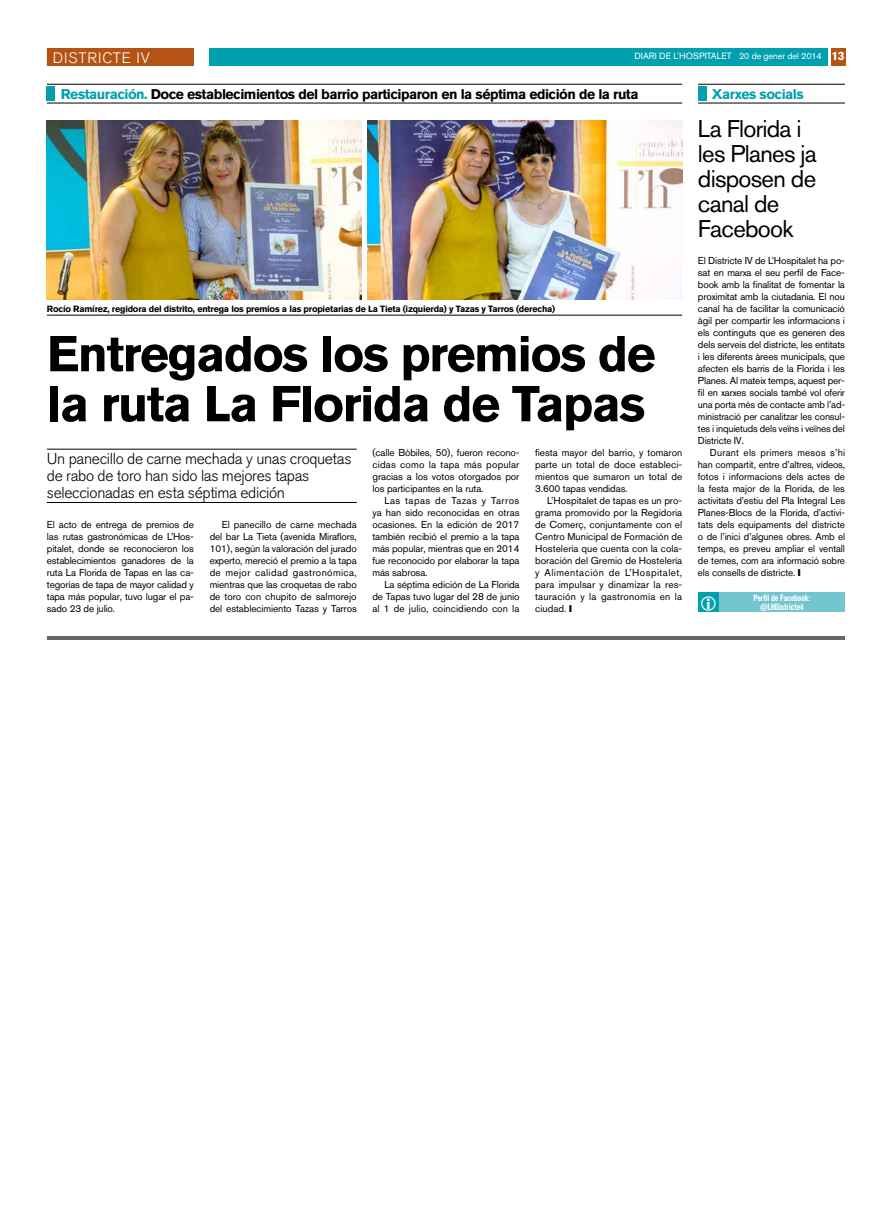
<style>
.page{position:relative;width:893px;height:1220px;background:#fff}
.page>*{position:absolute;margin:0;border:0;box-sizing:border-box;transform-origin:0 0}
.t1{font:700 50px/50px "Akzidenz Grotesk BQ";letter-spacing:-.03em;color:#000}
.t2{font:24px/25px "Akzidenz Grotesk BQ";letter-spacing:-.03em;color:#000}
.t3{font:300 15.8px/17px "Akzidenz Grotesk BQ";letter-spacing:-.02em;color:#000}
.t4{font:300 15px "Akzidenz Grotesk BQ";letter-spacing:.06em;color:#fff}
.t5{font:700 14px "Akzidenz Grotesk BQ";letter-spacing:-.035em;color:#000}
.t6{font:700 14px "Akzidenz Grotesk BQ";letter-spacing:-.035em;color:#00a0af}
.t7{font:10px/12px "Akzidenz Grotesk BQ";letter-spacing:-.01em;color:#000;text-align:justify}
.t8{font:700 9px "Akzidenz Grotesk BQ";letter-spacing:-.025em;color:#000}
.t9{font:9px "Akzidenz Grotesk BQ";color:#fff}
.t10{font:700 condensed 9px/9px "Akzidenz Grotesk BQ";letter-spacing:-.01em;color:#fff;text-align:center}
.s1{font-style:inherit}
.s2{font-weight:700;font-size:12px}
.s3{color:#00a0af}
</style>
<div class="page">
<div style="left:47px;top:48px;width:147px;height:18px;background:#b45314"></div>
<div style="left:210px;top:48px;width:618px;height:18px;background:#00a0af"></div>
<div style="left:831px;top:48px;width:14px;height:18px;background:#b45314"></div>
<hr style="left:47px;top:636px;width:798px;height:4px;background:#666">
<hr style="left:47px;top:449px;width:310px;height:1px;background:#000">
<hr style="left:47px;top:502px;width:310px;height:1px;background:#000">
<hr style="left:47px;top:84px;width:635px;height:1px;background:#000">
<hr style="left:47px;top:103px;width:635px;height:1px;background:#000">
<div style="left:47px;top:86px;width:8px;height:15px;background:#00a0af"></div>
<img style="left:47px;top:120px;width:315px;height:180px">
<hr style="left:47px;top:315px;width:635px;height:1px;background:#000">
<img style="left:368px;top:120px;width:314px;height:180px">
<hr style="left:698px;top:84px;width:147px;height:1px;background:#000">
<hr style="left:698px;top:103px;width:147px;height:1px;background:#000">
<div style="left:698px;top:86px;width:8px;height:15px;background:#00a0af"></div>
<div style="left:718px;top:592px;width:127px;height:20px;background:#72c6d0"></div>
<div style="left:698px;top:592px;width:21px;height:20px;background:#00a0af"></div>
<h3 class="t4" style="left:53px;top:49px;width:99px">DISTRICTE IV</h3>
<p class="t9" style="left:634px;top:51px;width:212px">DIARI DE L’HOSPITALET <span class="s1">20 de gener del 2014</span> <span class="s2">13</span></p>
<h3 class="t5" style="left:61px;top:86px;width:579px"><span class="s3">Restauración.</span> Doce establecimientos del barrio participaron en la séptima edición de la ruta</h3>
<p class="t8" style="left:47px;top:304px;width:510px">Rocío Ramírez, regidora del distrito, entrega los premios a las propietarias de La Tieta (izquierda) y Tazas y Tarros (derecha)</p>
<h1 class="t1" style="left:47px;top:329px;width:610px">Entregados los premios de la ruta La Florida de Tapas</h1>
<h3 class="t3" style="left:47px;top:451px;width:306px">Un panecillo de carne mechada y unas croquetas de rabo de toro han sido las mejores tapas seleccionadas en esta séptima edición</h3>
<p class="t7" style="left:47px;top:518px;width:148px">El acto de entrega de premios de las rutas gastronómicas de L’Hos&shy;pitalet, donde se reconocieron los establecimientos ganadores de la ruta La Florida de Tapas en las ca&shy;tegorías de tapa de mayor calidad y tapa más popular, tuvo lugar el pa&shy;sado 23 de julio.</p>
<p class="t7" style="left:210px;top:518px;width:149px;text-indent:12px">El panecillo de carne mechada del bar La Tieta (avenida Miraflors, 101), según la valoración del jurado experto, mereció el premio a la tapa de mejor calidad gastronómica, mientras que las croquetas de rabo de toro con chupito de salmorejo del establecimiento Tazas y Tarros</p>
<p class="t7" style="left:372px;top:446px;width:149px">(calle Bòbiles, 50), fueron recono&shy;cidas como la tapa más popular gracias a los votos otorgados por los participantes en la ruta.</p>
<p class="t7" style="left:372px;top:494px;width:149px;text-indent:12px">Las tapas de Tazas y Tarros ya han sido reconocidas en otras ocasiones. En la edición de 2017 también recibió el premio a la tapa más popular, mientras que en 2014 fue reconocido por elaborar la tapa más sabrosa.</p>
<p class="t7" style="left:372px;top:578px;width:149px;text-indent:12px">La séptima edición de La Florida de Tapas tuvo lugar del 28 de junio al 1 de julio, coincidiendo con la</p>
<p class="t7" style="left:535px;top:446px;width:149px">fiesta mayor del barrio, y tomaron parte un total de doce estableci&shy;mientos que sumaron un total de 3.600 tapas vendidas.</p>
<p class="t7" style="left:535px;top:494px;width:149px;text-indent:12px">L’Hospitalet de tapas es un pro&shy;grama promovido por la Regidoria de Comerç, conjuntamente con el Centro Municipal de Formación de Hostelería que cuenta con la cola&shy;boración del Gremio de Hostelería y Alimentación de L’Hospitalet, para impulsar y dinamizar la res&shy;tauración y la gastronomía en la ciudad.</p>
<h3 class="t6" style="left:712px;top:86px;width:93px">Xarxes socials</h3>
<h2 class="t2" style="left:698px;top:116px;width:120px">La Florida i les Planes ja disposen de canal de<br>Facebook</h2>
<p class="t7" style="left:698px;top:254px;width:149px">El Districte IV de L’Hospitalet ha po&shy;sat en marxa el seu perfil de Face&shy;book amb la finalitat de fomentar la proximitat amb la ciutadania. El nou canal ha de facilitar la comunicació àgil per compartir les informacions i els continguts que es generen des dels serveis del districte, les entitats i les diferents àrees municipals, que afecten els barris de la Florida i les Planes. Al mateix temps, aquest per&shy;fil en xarxes socials també vol oferir una porta més de contacte amb l’ad&shy;ministració per canalitzar les consul&shy;tes i inquietuds dels veïns i veïnes del Districte IV.</p>
<p class="t7" style="left:698px;top:446px;width:149px;text-indent:12px">Durant els primers mesos s’hi han compartit, entre d’altres, vídeos, fotos i informacions dels actes de la festa major de la Florida, de les activitats d’estiu del Pla Integral Les Planes-Blocs de la Florida, d’activi&shy;tats dels equipaments del districte o de l’inici d’algunes obres. Amb el temps, es preveu ampliar el ventall de temes, com ara informació sobre els consells de districte.</p>
<p class="t10" style="left:753px;top:593px;width:58px">Perfil de Facebook: @LHDistricte4</p>
</div>
